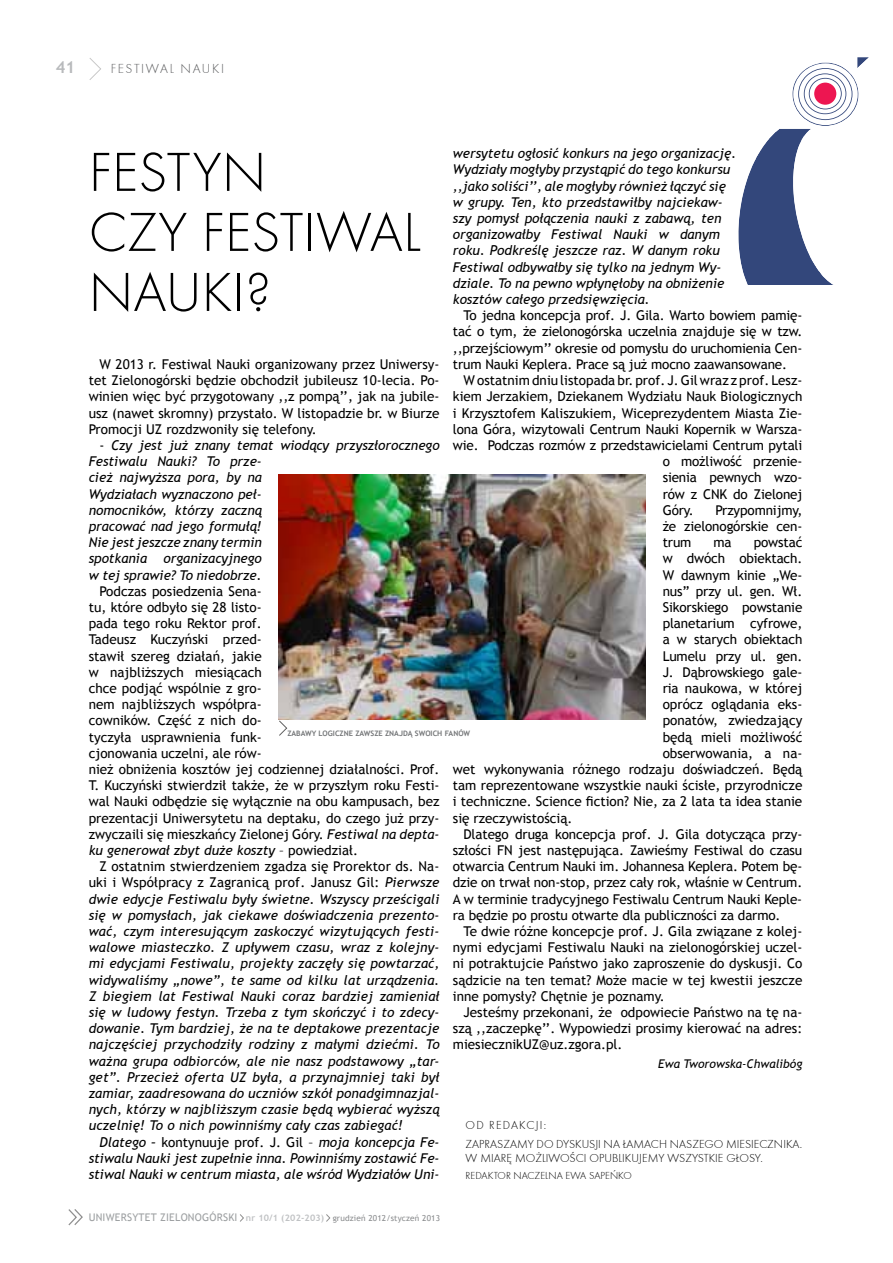
<style>
.page{position:relative;width:893px;height:1263px;background:#fff}
.page>*{position:absolute;margin:0;border:0;box-sizing:border-box;transform-origin:0 0}
.t1{font:57px/60px "Futura TEE Ligh";color:#000}
.t2{font:700 16.5px "Trebuchet MS";color:#b8babc}
.t3{font:13.5px/16.2px "Trebuchet MS";color:#000;text-align:justify}
.t4{font:italic 13.5px/16.2px "Trebuchet MS";color:#000}
.t5{font:13.5px "Futura TEE Ligh";letter-spacing:.12em;color:#58595b}
.t6{font:12px/18.6px "Futura TEE Ligh";color:#000}
.t7{font:italic 12px "Trebuchet MS";color:#000}
.t8{font:10.5px "Trebuchet MS";letter-spacing:.02em;color:#9da0a2}
.t9{font:10.5px "Futura TEE Ligh";color:#000}
.t10{font:700 7.5px "Trebuchet MS";color:#737577}
.s1{font-style:normal}
.s2{font-style:italic}
.s3{font-weight:700;font-size:9px;color:#c0c2c4}
.s4{font-size:8.25px;color:#8a8c8e}
</style>
<div class="page">
<svg style="left:89px;top:58px;width:12px;height:22px"></svg>
<svg style="left:240px;top:1214px;width:4px;height:8px"></svg>
<svg style="left:326px;top:1214px;width:4px;height:8px"></svg>
<svg style="left:68px;top:1209px;width:15px;height:17px"></svg>
<svg style="left:738px;top:57px;width:131px;height:228px"></svg>
<img style="left:279px;top:474px;width:367px;height:246px">
<svg style="left:279px;top:720px;width:8px;height:16px"></svg>
<p class="t2" style="left:56px;top:57px;width:21px">41</p>
<p class="t5" style="left:111px;top:61px;width:115px">FESTIWAL NAU KI</p>
<p class="t4" style="left:453px;top:146px;width:285px">wersytetu ogłosić konkurs na jego organizację.<br>Wydziały mogłyby przystąpić do tego konkursu ,,jako soliści’’, ale mogłyby również łączyć się w grupy. Ten, kto przedstawiłby najciekaw&shy;szy pomysł połączenia nauki z zabawą, ten organizowałby Festiwal Nauki w danym roku. Podkreślę jeszcze raz. W danym roku Festiwal odbywałby się tylko na jednym Wy&shy;dziale. To na pewno wpłynęłoby na obniżenie kosztów całego przedsięwzięcia.</p>
<p class="t3" style="left:453px;top:308px;width:351px;text-indent:11px">To jedna koncepcja prof. J. Gila. Warto bowiem pamię&shy;tać o tym, że zielonogórska uczelnia znajduje się w tzw. ,,przejściowym’’ okresie od pomysłu do uruchomienia Cen&shy;trum Nauki Keplera. Prace są już mocno zaawansowane.</p>
<p class="t3" style="left:463px;top:372px;width:340px">W ostatnim dniu listopada br. prof. J. Gil wraz z prof. Lesz-</p>
<p class="t3" style="left:453px;top:389px;width:351px">kiem Jerzakiem, Dziekanem Wydziału Nauk Biologicznych</p>
<p class="t3" style="left:453px;top:405px;width:351px">i Krzysztofem Kaliszukiem, Wiceprezydentem Miasta Zie-</p>
<p class="t3" style="left:453px;top:421px;width:351px">lona Góra, wizytowali Centrum Nauki Kopernik w Warsza-</p>
<p class="t3" style="left:453px;top:437px;width:351px">wie. Podczas rozmów z przedstawicielami Centrum pytali</p>
<p class="t3" style="left:663px;top:453px;width:141px">o możliwość przenie-</p>
<p class="t3" style="left:663px;top:470px;width:141px">sienia pewnych wzo-</p>
<p class="t3" style="left:663px;top:486px;width:141px">rów z CNK do Zielonej</p>
<p class="t3" style="left:663px;top:502px;width:33px">Góry.</p>
<h1 class="t1" style="left:89px;top:142px;width:334px">FESTYN<br>CZY FESTIWAL<br>NAU KI?</h1>
<p class="t3" style="left:89px;top:356px;width:352px;text-indent:11px">W 2013 r. Festiwal Nauki organizowany przez Uniwersy&shy;tet Zielonogórski będzie obchodził jubileusz 10-lecia. Po&shy;winien więc być przygotowany ,,z pompą’’, jak na jubile&shy;usz (nawet skromny) przystało. W listopadzie br. w Biurze Promocji UZ rozdzwoniły się telefony.</p>
<p class="t4" style="left:89px;top:437px;width:352px;text-indent:11px"><span class="s1">-</span> Czy jest już znany temat wiodący przyszłorocznego<br>Festiwalu Nauki? To prze-<br>cież najwyższa pora, by na<br>Wydziałach wyznaczono peł-<br>nomocników, którzy zaczną<br>pracować nad jego formułą!<br>Nie jest jeszcze znany termin<br>spotkania organizacyjnego<br>w tej sprawie? To niedobrze.</p>
<p class="t3" style="left:89px;top:583px;width:352px;text-align:left;text-indent:11px">Podczas posiedzenia Sena-<br>tu, które odbyło się 28 listo-<br>pada tego roku Rektor prof.<br>Tadeusz Kuczyński przed-<br>stawił szereg działań, jakie<br>w najbliższych miesiącach<br>chce podjąć wspólnie z gro-<br>nem najbliższych współpra-<br>cowników. Część z nich do-<br>tyczyła usprawnienia funk-<br>cjonowania uczelni, ale rów-<br>nież obniżenia kosztów jej codziennej działalności. Prof.<br>T. Kuczyński stwierdził także, że w przyszłym roku Festi&shy;wal Nauki odbędzie się wyłącznie na obu kampusach, bez prezentacji Uniwersytetu na deptaku, do czego już przy&shy;zwyczaili się mieszkańcy Zielonej Góry. <span class="s2">Festiwal na depta&shy;ku generował zbyt duże koszty</span> – powiedział.</p>
<p class="t4" style="left:89px;top:858px;width:352px;text-align:justify;text-indent:11px"><span class="s1">Z ostatnim stwierdzeniem zgadza się Prorektor ds. Na&shy;uki i Współpracy z Zagranicą prof. Janusz Gil:</span> Pierwsze dwie edycje Festiwalu były świetne. Wszyscy prześcigali się w pomysłach, jak ciekawe doświadczenia prezento&shy;wać, czym interesującym zaskoczyć wizytujących festi&shy;walowe miasteczko. Z upływem czasu, wraz z kolejny&shy;mi edycjami Festiwalu, projekty zaczęły się powtarzać, widywaliśmy „nowe”, te same od kilku lat urządzenia.<br>Z biegiem lat Festiwal Nauki coraz bardziej zamieniał się w ludowy festyn. Trzeba z tym skończyć i to zdecy&shy;dowanie. Tym bardziej, że na te deptakowe prezentacje najczęściej przychodziły rodziny z małymi dziećmi. To ważna grupa odbiorców, ale nie nasz podstawowy „tar&shy;get”. Przecież oferta UZ była, a przynajmniej taki był zamiar, zaadresowana do uczniów szkół ponadgimnazjal&shy;nych, którzy w najbliższym czasie będą wybierać wyższą uczelnię! To o nich powinniśmy cały czas zabiegać!</p>
<p class="t4" style="left:89px;top:1134px;width:352px;text-align:justify;text-indent:11px">Dlatego – <span class="s1">kontynuuje prof. J. Gil –</span> moja koncepcja Fe&shy;stiwalu Nauki jest zupełnie inna. Powinniśmy zostawić Fe&shy;stiwal Nauki w centrum miasta, ale wśród Wydziałów Uni-</p>
<p class="t3" style="left:663px;top:502px;width:141px;text-indent:53px">Przypomnijmy, że zielonogórskie cen&shy;trum</p>
<p class="t3" style="left:713px;top:534px;width:20px">ma</p>
<p class="t3" style="left:754px;top:534px;width:50px">powstać</p>
<p class="t3" style="left:663px;top:551px;width:141px">w dwóch obiektach.</p>
<p class="t3" style="left:663px;top:567px;width:141px">W dawnym kinie „We-</p>
<p class="t3" style="left:663px;top:583px;width:141px">nus” przy ul. gen. Wł.</p>
<p class="t3" style="left:663px;top:599px;width:141px">Sikorskiego powstanie</p>
<p class="t3" style="left:663px;top:615px;width:141px">planetarium cyfrowe,</p>
<p class="t3" style="left:663px;top:632px;width:141px">a w starych obiektach</p>
<p class="t3" style="left:663px;top:648px;width:141px">Lumelu przy ul. gen.</p>
<p class="t3" style="left:663px;top:664px;width:141px">J. Dąbrowskiego gale-</p>
<p class="t3" style="left:663px;top:680px;width:141px">ria naukowa, w której</p>
<p class="t3" style="left:663px;top:696px;width:141px">oprócz oglądania eks-</p>
<p class="t3" style="left:663px;top:713px;width:141px">ponatów, zwiedzający</p>
<p class="t3" style="left:663px;top:729px;width:141px">będą mieli możliwość</p>
<p class="t3" style="left:663px;top:745px;width:141px">obserwowania, a na-</p>
<p class="t3" style="left:453px;top:761px;width:352px">wet wykonywania różnego rodzaju doświadczeń. Będą</p>
<p class="t3" style="left:453px;top:777px;width:351px">tam reprezentowane wszystkie nauki ścisłe, przyrodnicze</p>
<p class="t3" style="left:453px;top:794px;width:351px">i techniczne. Science fiction? Nie, za 2 lata ta idea stanie</p>
<p class="t3" style="left:453px;top:810px;width:121px">się rzeczywistością.</p>
<p class="t3" style="left:463px;top:826px;width:340px">Dlatego druga koncepcja prof. J. Gila dotycząca przy-</p>
<p class="t3" style="left:453px;top:842px;width:351px">szłości FN jest następująca. Zawieśmy Festiwal do czasu</p>
<p class="t3" style="left:453px;top:858px;width:351px">otwarcia Centrum Nauki im. Johannesa Keplera. Potem bę-</p>
<p class="t3" style="left:453px;top:875px;width:351px">dzie on trwał non-stop, przez cały rok, właśnie w Centrum.</p>
<p class="t3" style="left:453px;top:891px;width:351px">A w terminie tradycyjnego Festiwalu Centrum Nauki Keple-</p>
<p class="t3" style="left:453px;top:907px;width:329px">ra będzie po prostu otwarte dla publiczności za darmo.</p>
<p class="t3" style="left:463px;top:923px;width:340px">Te dwie różne koncepcje prof. J. Gila związane z kolej-</p>
<p class="t3" style="left:453px;top:939px;width:351px">nymi edycjami Festiwalu Nauki na zielonogórskiej uczel-</p>
<p class="t3" style="left:453px;top:956px;width:351px">ni potraktujcie Państwo jako zaproszenie do dyskusji. Co</p>
<p class="t3" style="left:453px;top:972px;width:351px">sądzicie na ten temat? Może macie w tej kwestii jeszcze</p>
<p class="t3" style="left:453px;top:988px;width:213px">inne pomysły? Chętnie je poznamy.</p>
<p class="t3" style="left:463px;top:1004px;width:340px">Jesteśmy przekonani, że odpowiecie Państwo na tę na-</p>
<p class="t3" style="left:453px;top:1020px;width:351px">szą ,,zaczepkę’’. Wypowiedzi prosimy kierować na adres:</p>
<p class="t3" style="left:453px;top:1037px;width:171px">miesiecznikUZ@uz.zgora.pl.</p>
<p class="t7" style="left:658px;top:1057px;width:146px">Ewa Tworowska-Chwalibóg</p>
<p class="t10" style="left:287px;top:729px;width:11px">ZABAW</p>
<p class="t10" style="left:312px;top:729px;width:22px">Y LOGICZNE</p>
<p class="t10" style="left:355px;top:729px;width:6px">ZAWSZE</p>
<p class="t10" style="left:385px;top:729px;width:6px">ZNAJDĄ</p>
<p class="t10" style="left:415px;top:729px;width:21px">SWOICH</p>
<p class="t10" style="left:445px;top:729px;width:6px">FAN</p>
<p class="t10" style="left:458px;top:729px;width:13px">ÓW</p>
<p class="t6" style="left:466px;top:1116px;width:338px">OD REDAKCJI:<br>ZAPRASZAMY DO DYSKU SJI NA ŁAMACH NASZEGO M IESIECZNIKA.</p>
<p class="t6" style="left:466px;top:1149px;width:299px">W MIARĘ MOŻLIWOŚCI OPU BLIKUJEMY WSZYSTKIE GŁOSY.</p>
<p class="t9" style="left:466px;top:1170px;width:168px">REDAKTOR NACZELNA EWA SAPEŃKO</p>
<p class="t8" style="left:89px;top:1211px;width:353px">UNIWERSYTET ZIELONOGÓRSKI <span class="s3">NR 10/1 (202-203)</span> <span class="s4">grudzień 2012/styczeń 2013</span></p>
</div>
